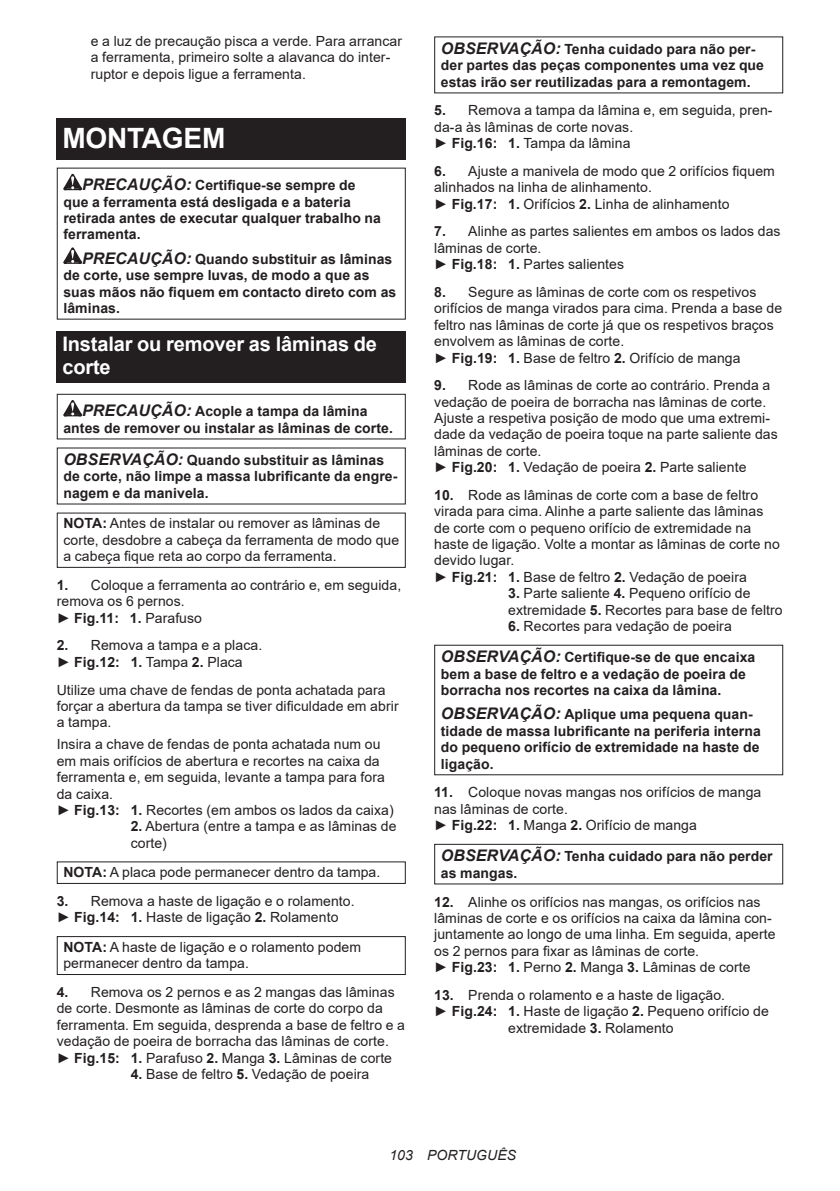
<style>
.page{position:relative;width:840px;height:1191px;background:#fff}
.page>*{position:absolute;margin:0;border:0;box-sizing:border-box;transform-origin:0 0}
.t1{font:700 28px "Arial";letter-spacing:-.01em;color:#fff}
.t2{font:700 20px/23.4px "Arial";letter-spacing:-.01em;color:#fff}
.t3{font:14px/16.4px "Arial";letter-spacing:.005em;color:#231f20}
.t4{font:700 14px/16.4px "Arial";letter-spacing:.005em;color:#231f20}
.t5{font:italic 14px "Arial";letter-spacing:.005em;color:#231f20}
.s1{font-style:italic;font-size:16px}
.s2{font-weight:700}
</style>
<div class="page">
<div style="left:57px;top:118px;width:348px;height:42px;background:#231f20"></div>
<svg style="left:63px;top:174px;width:19px;height:16px"></svg>
<svg style="left:63px;top:247px;width:19px;height:17px"></svg>
<div style="left:57px;top:331px;width:348px;height:52px;background:#231f20"></div>
<svg style="left:63px;top:400px;width:19px;height:16px"></svg>
<div style="left:57px;top:394px;width:348px;height:45px;border:1px solid #231f20"></div>
<div style="left:57px;top:512px;width:348px;height:56px;border:1px solid #231f20"></div>
<div style="left:57px;top:861px;width:348px;height:23px;border:1px solid #231f20"></div>
<div style="left:57px;top:936px;width:348px;height:39px;border:1px solid #231f20"></div>
<div style="left:434px;top:844px;width:348px;height:40px;border:1px solid #231f20"></div>
<p class="t3" style="left:91px;top:33px;width:312px">e a luz de precaução pisca a verde. Para arrancar a ferramenta, primeiro solte a alavanca do inter&shy;ruptor e depois ligue a ferramenta.</p>
<h1 class="t1" style="left:62px;top:119px;width:164px">MONTAGEM</h1>
<p class="t4" style="left:63px;top:177px;width:319px;text-indent:19px"><span class="s1">PRECAUÇÃO:</span> Certifique-se sempre de que a ferramenta está desligada e a bateria retirada antes de executar qualquer trabalho na ferramenta.</p>
<p class="t4" style="left:63px;top:251px;width:334px;text-indent:19px"><span class="s1">PRECAUÇÃO:</span> Quando substituir as lâminas de corte, use sempre luvas, de modo a que as suas mãos não fiquem em contacto direto com as lâminas.</p>
<h2 class="t2" style="left:62px;top:332px;width:316px">Instalar ou remover as lâminas de corte</h2>
<p class="t4" style="left:63px;top:403px;width:331px;text-align:center"><span class="s1">PRECAUÇÃO:</span> Acople a tampa da lâmina<br>antes de remover ou instalar as lâminas de corte.</p>
<p class="t4" style="left:63px;top:452px;width:335px"><span class="s1">OBSERVAÇÃO:</span> Quando substituir as lâminas de corte, não limpe a massa lubrificante da engre&shy;nagem e da manivela.</p>
<p class="t3" style="left:63px;top:515px;width:337px"><span class="s2">NOTA:</span> Antes de instalar ou remover as lâminas de corte, desdobre a cabeça da ferramenta de modo que a cabeça fique reta ao corpo da ferramenta.</p>
<p class="t3" style="left:57px;top:576px;width:346px"><span class="s2">1.</span> Coloque a ferramenta ao contrário e, em seguida, remova os 6 pernos.<br>► <span class="s2">Fig.11: 1.</span> Parafuso</p>
<p class="t3" style="left:57px;top:637px;width:207px"><span class="s2">2.</span> Remova a tampa e a placa. ► <span class="s2">Fig.12: 1.</span> Tampa <span class="s2">2.</span> Placa</p>
<p class="t3" style="left:57px;top:681px;width:343px">Utilize uma chave de fendas de ponta achatada para forçar a abertura da tampa se tiver dificuldade em abrir a tampa.</p>
<p class="t3" style="left:57px;top:736px;width:338px">Insira a chave de fendas de ponta achatada num ou em mais orifícios de abertura e recortes na caixa da ferramenta e, em seguida, levante a tampa para fora da caixa.<br>► <span class="s2">Fig.13: 1.</span> Recortes (em ambos os lados da caixa)</p>
<p class="t3" style="left:131px;top:818px;width:267px"><span class="s2">2.</span> Abertura (entre a tampa e as lâminas de corte)</p>
<p class="t3" style="left:63px;top:864px;width:318px"><span class="s2">NOTA:</span> A placa pode permanecer dentro da tampa.</p>
<p class="t3" style="left:57px;top:892px;width:299px"><span class="s2">3.</span> Remova a haste de ligação e o rolamento. ► <span class="s2">Fig.14: 1.</span> Haste de ligação <span class="s2">2.</span> Rolamento</p>
<p class="t3" style="left:63px;top:938px;width:299px"><span class="s2">NOTA:</span> A haste de ligação e o rolamento podem permanecer dentro da tampa.</p>
<p class="t3" style="left:57px;top:983px;width:349px"><span class="s2">4.</span> Remova os 2 pernos e as 2 mangas das lâminas de corte. Desmonte as lâminas de corte do corpo da ferramenta. Em seguida, desprenda a base de feltro e a vedação de poeira de borracha das lâminas de corte. ► <span class="s2">Fig.15: 1.</span> Parafuso <span class="s2">2.</span> Manga <span class="s2">3.</span> Lâminas de corte</p>
<p class="t3" style="left:131px;top:1065px;width:240px"><span class="s2">4.</span> Base de feltro <span class="s2">5.</span> Vedação de poeira</p>
<p class="t4" style="left:440px;top:41px;width:324px"><span class="s1">OBSERVAÇÃO:</span> Tenha cuidado para não per&shy;der partes das peças componentes uma vez que estas irão ser reutilizadas para a remontagem.</p>
<p class="t3" style="left:434px;top:102px;width:340px"><span class="s2">5.</span> Remova a tampa da lâmina e, em seguida, pren&shy;da-a às lâminas de corte novas.<br>► <span class="s2">Fig.16: 1.</span> Tampa da lâmina</p>
<p class="t3" style="left:434px;top:163px;width:342px"><span class="s2">6.</span> Ajuste a manivela de modo que 2 orifícios fiquem alinhados na linha de alinhamento.<br>► <span class="s2">Fig.17: 1.</span> Orifícios <span class="s2">2.</span> Linha de alinhamento</p>
<p class="t3" style="left:434px;top:223px;width:348px"><span class="s2">7.</span> Alinhe as partes salientes em ambos os lados das lâminas de corte.<br>► <span class="s2">Fig.18: 1.</span> Partes salientes</p>
<p class="t3" style="left:434px;top:284px;width:349px"><span class="s2">8.</span> Segure as lâminas de corte com os respetivos orifícios de manga virados para cima. Prenda a base de feltro nas lâminas de corte já que os respetivos braços envolvem as lâminas de corte.<br>► <span class="s2">Fig.19: 1.</span> Base de feltro <span class="s2">2.</span> Orifício de manga</p>
<p class="t3" style="left:434px;top:377px;width:345px"><span class="s2">9.</span> Rode as lâminas de corte ao contrário. Prenda a vedação de poeira de borracha nas lâminas de corte.<br>Ajuste a respetiva posição de modo que uma extremi&shy;dade da vedação de poeira toque na parte saliente das lâminas de corte.<br>► <span class="s2">Fig.20: 1.</span> Vedação de poeira <span class="s2">2.</span> Parte saliente</p>
<p class="t3" style="left:434px;top:487px;width:347px"><span class="s2">10.</span> Rode as lâminas de corte com a base de feltro virada para cima. Alinhe a parte saliente das lâminas de corte com o pequeno orifício de extremidade na haste de ligação. Volte a montar as lâminas de corte no devido lugar.<br>► <span class="s2">Fig.21: 1.</span> Base de feltro <span class="s2">2.</span> Vedação de poeira</p>
<p class="t3" style="left:508px;top:585px;width:276px"><span class="s2">3.</span> Parte saliente <span class="s2">4.</span> Pequeno orifício de extremidade <span class="s2">5.</span> Recortes para base de feltro</p>
<p class="t3" style="left:508px;top:618px;width:225px"><span class="s2">6.</span> Recortes para vedação de poeira</p>
<p class="t4" style="left:440px;top:649px;width:316px"><span class="s1">OBSERVAÇÃO:</span> Certifique-se de que encaixa bem a base de feltro e a vedação de poeira de borracha nos recortes na caixa da lâmina.</p>
<p class="t4" style="left:440px;top:706px;width:321px"><span class="s1">OBSERVAÇÃO:</span> Aplique uma pequena quan&shy;tidade de massa lubrificante na periferia interna do pequeno orifício de extremidade na haste de ligação.</p>
<p class="t3" style="left:434px;top:784px;width:328px"><span class="s2">11.</span> Coloque novas mangas nos orifícios de manga nas lâminas de corte.<br>► <span class="s2">Fig.22: 1.</span> Manga <span class="s2">2.</span> Orifício de manga</p>
<p class="t4" style="left:440px;top:848px;width:333px"><span class="s1">OBSERVAÇÃO:</span> Tenha cuidado para não perder as mangas.</p>
<p class="t3" style="left:434px;top:893px;width:343px"><span class="s2">12.</span> Alinhe os orifícios nas mangas, os orifícios nas lâminas de corte e os orifícios na caixa da lâmina con&shy;juntamente ao longo de uma linha. Em seguida, aperte os 2 pernos para fixar as lâminas de corte.<br>► <span class="s2">Fig.23: 1.</span> Perno <span class="s2">2.</span> Manga <span class="s2">3.</span> Lâminas de corte</p>
<p class="t3" style="left:434px;top:986px;width:292px"><span class="s2">13.</span> Prenda o rolamento e a haste de ligação.</p>
<p class="t3" style="left:434px;top:1003px;width:336px">► <span class="s2">Fig.24: 1.</span> Haste de ligação <span class="s2">2.</span> Pequeno orifício de</p>
<p class="t3" style="left:508px;top:1019px;width:167px">extremidade <span class="s2">3.</span> Rolamento</p>
<p class="t5" style="left:389px;top:1146px;width:128px">103 PORTUGUÊS</p>
</div>
